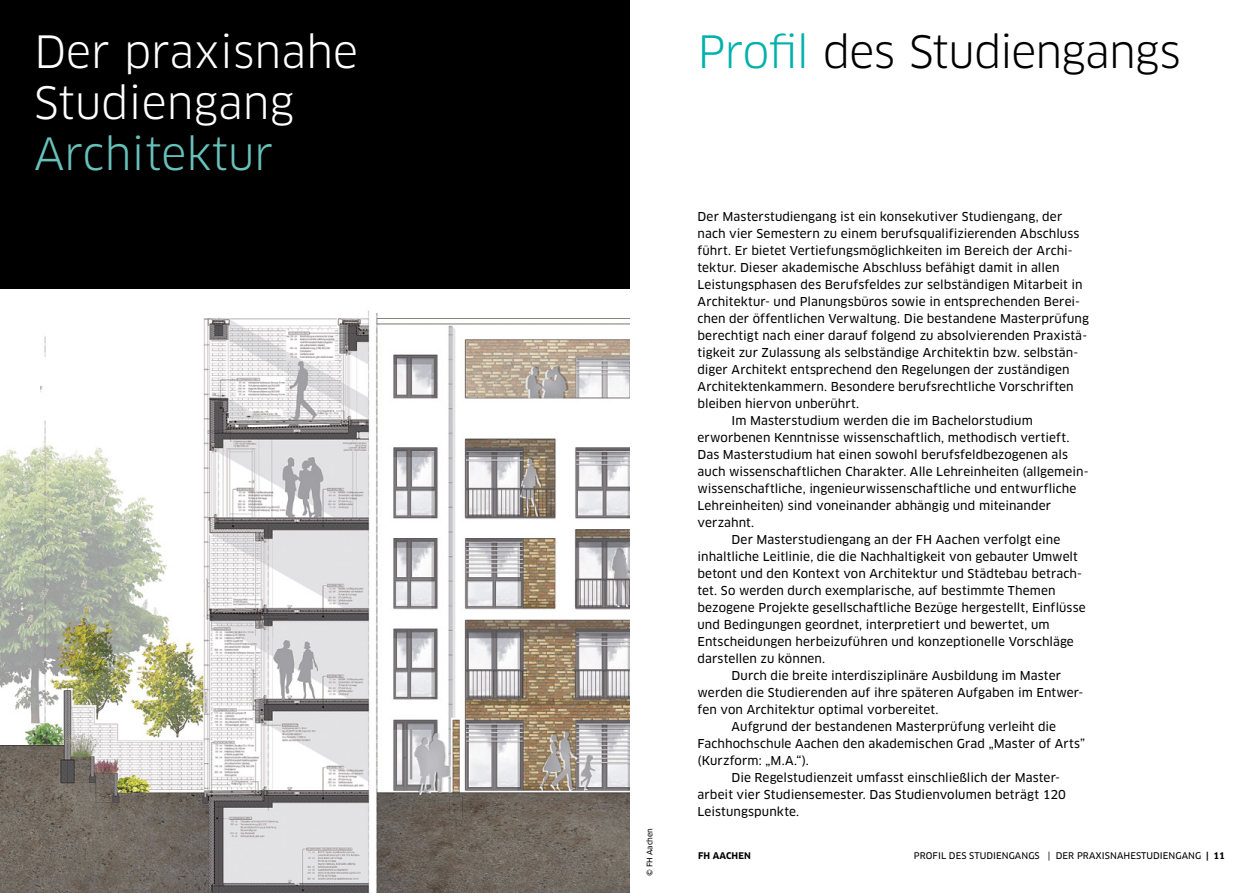
<style>
.page{position:relative;width:1259px;height:893px;background:#fff}
.page>*{position:absolute;margin:0;border:0;box-sizing:border-box;transform-origin:0 0}
.t1{font:43.5px/51px "Clan OT";color:#fff}
.t2{font:43.5px "Clan OT";letter-spacing:-.02em;color:#000}
.t3{font:43.5px "Clan OT";color:#67c1bb}
.t4{font:12px "Clan OT News";letter-spacing:.005em;color:#000}
.t5{font:9px "Clan OT News";letter-spacing:.01em;color:#000}
.t6{font:700 9px "Clan OT";letter-spacing:.01em;color:#000}
.t7{font:7.5px "Clan OT News";color:#000}
.s1{color:#00b1aa}
.s2{font-family:"Clan OT";font-weight:700}
</style>
<div class="page">
<div style="left:0;top:0;width:629px;height:893px;background:#000"></div>
<img style="left:0;top:289px;width:629px;height:604px">
<h1 class="t1" style="left:34px;top:27px;width:325px">Der praxisnahe<br>Studiengang</h1>
<h1 class="t3" style="left:34px;top:128px;width:241px">Architektur</h1>
<h1 class="t2" style="left:697px;top:26px;width:485px"><span class="s1">Profil</span> des Studiengangs</h1>
<p class="t7" style="left:645px;top:876px;width:50px;rotate:-90deg">© FH Aachen</p>
<p class="t4" style="left:697px;top:210px;width:366px">Der Masterstudiengang ist ein konsekutiver Studiengang, der</p>
<p class="t4" style="left:697px;top:227px;width:383px">nach vier Semestern zu einem berufsqualifizierenden Abschluss</p>
<p class="t4" style="left:697px;top:244px;width:377px">führt. Er bietet Vertiefungsmöglichkeiten im Bereich der Archi-</p>
<p class="t4" style="left:697px;top:261px;width:363px">tektur. Dieser akademische Abschluss befähigt damit in allen</p>
<p class="t4" style="left:697px;top:278px;width:387px">Leistungsphasen des Berufsfeldes zur selbständigen Mitarbeit in</p>
<p class="t4" style="left:697px;top:295px;width:384px">Architektur- und Planungsbüros sowie in entsprechenden Berei-</p>
<p class="t4" style="left:697px;top:312px;width:393px">chen der öffentlichen Verwaltung. Die bestandene Masterprüfung</p>
<p class="t4" style="left:697px;top:329px;width:391px">berechtigt nach einer darauf folgend zu absolvierenden Praxistä-</p>
<p class="t4" style="left:697px;top:346px;width:382px">tigkeit zur Zulassung als selbständige Architektin bzw. selbstän-</p>
<p class="t4" style="left:697px;top:363px;width:373px">diger Architekt entsprechend den Regelungen der zuständigen</p>
<p class="t4" style="left:697px;top:380px;width:378px">Architektenkammern. Besondere berufsrechtliche Vorschriften</p>
<p class="t4" style="left:697px;top:397px;width:163px">bleiben hiervon unberührt.</p>
<p class="t4" style="left:731px;top:414px;width:303px">Im Masterstudium werden die im Bachelorstudium</p>
<p class="t4" style="left:697px;top:431px;width:373px">erworbenen Kenntnisse wissenschaftlich, methodisch vertieft.</p>
<p class="t4" style="left:697px;top:448px;width:372px">Das Masterstudium hat einen sowohl berufsfeldbezogenen als</p>
<p class="t4" style="left:697px;top:465px;width:392px">auch wissenschaftlichen Charakter. Alle Lehreinheiten (allgemein-</p>
<p class="t4" style="left:697px;top:482px;width:380px">wissenschaftliche, ingenieurwissenschaftliche und entwurfliche</p>
<p class="t4" style="left:697px;top:499px;width:355px">Lehreinheiten) sind voneinander abhängig und miteinander</p>
<p class="t4" style="left:697px;top:516px;width:58px">verzahnt.</p>
<p class="t4" style="left:731px;top:533px;width:330px">Der Masterstudiengang an der FH Aachen verfolgt eine</p>
<p class="t4" style="left:697px;top:550px;width:382px">inhaltliche Leitlinie, die die Nachhaltigkeit von gebauter U mwelt</p>
<p class="t4" style="left:697px;top:567px;width:386px">betont und den Kontext von Architektur und Städtebau betrach-</p>
<p class="t4" style="left:697px;top:584px;width:360px">tet. So werden durch exemplarische, auf bestimmte Themen</p>
<p class="t4" style="left:697px;top:601px;width:390px">bezogene Projekte gesellschaftliche Bezüge hergestellt, Einflüsse</p>
<p class="t4" style="left:697px;top:618px;width:354px">und Bedingungen geordnet, interpretiert und bewertet, um</p>
<p class="t4" style="left:697px;top:635px;width:378px">Entscheidungen herbeizuführen und konzeptionelle Vorschläge</p>
<p class="t4" style="left:697px;top:652px;width:129px">darstellen zu können.</p>
<p class="t4" style="left:731px;top:669px;width:331px">Durch die breite interdisziplinäre Ausbildung im Master</p>
<p class="t4" style="left:697px;top:686px;width:387px">werden die Studierenden auf ihre späteren Aufgaben im Entwer-</p>
<p class="t4" style="left:697px;top:703px;width:242px">fen von Architektur optimal vorbereitet.</p>
<p class="t4" style="left:731px;top:720px;width:326px">Aufgrund der bestandenen Masterprüfung verleiht die</p>
<p class="t4" style="left:697px;top:737px;width:389px">Fachhochschule Aachen den akademischen Grad „Master of Arts”</p>
<p class="t4" style="left:697px;top:754px;width:113px">(Kurzform: „M.A.“).</p>
<p class="t4" style="left:731px;top:771px;width:330px">Die Regelstudienzeit umfasst einschließlich der Master-</p>
<p class="t4" style="left:697px;top:788px;width:370px">arbeit vier Studiensemester. Das Studienvolumen beträgt 120</p>
<p class="t4" style="left:697px;top:805px;width:103px">Leistungspunkte.</p>
<p class="t6" style="left:698px;top:850px;width:54px">FH AACHEN</p>
<p class="t5" style="left:914px;top:850px;width:13px">Profil</p>
<p class="t5" style="left:949px;top:850px;width:135px">des Studi engangs | Der pra</p>
<p class="t5" style="left:1095px;top:850px;width:13px">xisnah</p>
<p class="t5" style="left:1130px;top:850px;width:96px">eStudi engang <span class="s2">| 11</span></p>
</div>
